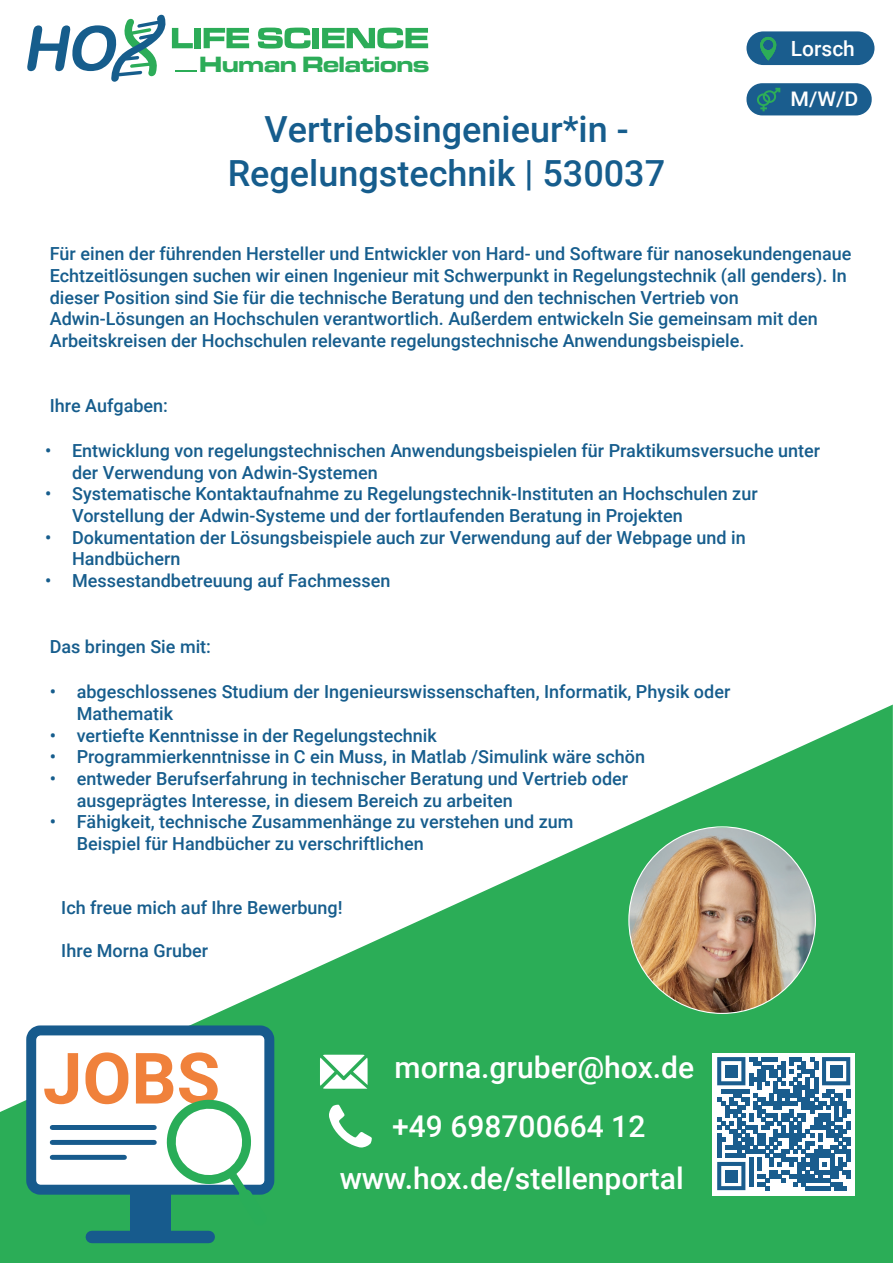
<style>
.page{position:relative;width:893px;height:1263px;background:#fff}
.page>*{position:absolute;margin:0;border:0;box-sizing:border-box;transform-origin:0 0}
.t1{font:700 70.95px "Roboto";color:#f0813b}
.t2{font:500 36px/43.2px "Roboto";color:#165d8d;text-align:center}
.t3{font:500 30px/59.2px "Roboto";color:#fff}
.t4{font:700 expanded 22.95px "Microgramma DOT";color:#2cac58}
.t5{font:500 21px "Roboto";color:#fff}
.t6{font:500 20.1px "Roboto";color:#fff;scale:1.06 1}
.t7{font:500 18px/21.6px "Roboto";color:#165d8d}
</style>
<div class="page">
<svg style="left:0;top:704px;width:893px;height:559px;fill:#2bad57"></svg>
<div style="left:31px;top:1030px;width:238px;height:160px;background:#fff;border-radius:9px"></div>
<div style="left:26px;top:1025px;width:248px;height:170px;border:10px solid #175b8d;border-radius:9px"></div>
<div style="left:130px;top:1192px;width:40px;height:40px;background:#175b8d"></div>
<div style="left:92px;top:1231px;width:117px;height:12px;background:#175b8d"></div>
<div style="left:52px;top:1125px;width:102px;height:5px;background:#175b8d"></div>
<div style="left:52px;top:1140px;width:102px;height:5px;background:#175b8d"></div>
<div style="left:52px;top:1155px;width:72px;height:5px;background:#175b8d"></div>
<svg style="left:161px;top:1094px;width:107px;height:132px"></svg>
<svg style="left:320px;top:1055px;width:48px;height:34px"></svg>
<svg style="left:329px;top:1105px;width:43px;height:42px"></svg>
<div style="left:712px;top:1053px;width:143px;height:143px;background:#fff"></div>
<div style="left:194px;top:28px;width:7px;height:20px;background:#2cac58"></div>
<svg style="left:204px;top:28px;width:45px;height:20px"></svg>
<svg style="left:258px;top:28px;width:53px;height:21px"></svg>
<div style="left:313px;top:28px;width:6px;height:20px;background:#2cac58"></div>
<svg style="left:322px;top:28px;width:106px;height:20px"></svg>
<svg style="left:27px;top:15px;width:170px;height:67px"></svg>
<div style="left:746px;top:31px;width:128px;height:34px;background:#1a5d8e;border-radius:17px"></div>
<svg style="left:760px;top:37px;width:16px;height:24px"></svg>
<div style="left:746px;top:83px;width:126px;height:32px;background:#1a5d8e;border-radius:16px"></div>
<svg style="left:757px;top:88px;width:23px;height:23px"></svg>
<img style="left:629px;top:828px;width:186px;height:185px">
<svg style="left:717px;top:1057px;width:133px;height:133px"></svg>
<div style="left:725px;top:1065px;width:12px;height:12px;background:#1a5d8e"></div>
<div style="left:830px;top:1065px;width:12px;height:12px;background:#1a5d8e"></div>
<div style="left:725px;top:1170px;width:12px;height:12px;background:#1a5d8e"></div>
<p class="t4" style="left:200px;top:49px;width:231px">Human Relations</p>
<h2 class="t2" style="left:228px;top:107px;width:439px">Vertriebsingenieur*in -<br>Regelungstechnik | 530037</h2>
<p class="t5" style="left:791px;top:34px;width:65px">Lorsch</p>
<p class="t6" style="left:791px;top:85px;width:66px">M/W/D</p>
<p class="t7" style="left:50px;top:242px;width:803px">Für einen der führenden Hersteller und Entwickler von Hard- und Software für nanosekundengenaue Echtzeitlösungen suchen wir einen Ingenieur mit Schwerpunkt in Regelungstechnik (all genders). In dieser Position sind Sie für die technische Beratung und den technischen Vertrieb von Adwin-Lösungen an Hochschulen verantwortlich. Außerdem entwickeln Sie gemeinsam mit den Arbeitskreisen der Hochschulen relevante regelungstechnische Anwendungsbeispiele.</p>
<p class="t7" style="left:50px;top:394px;width:120px">Ihre Aufgaben:</p>
<p class="t7" style="left:72px;top:439px;width:749px;text-indent:-27px">• Entwicklung von regelungstechnischen Anwendungsbeispielen für Praktikumsversuche unter der Verwendung von Adwin-Systemen</p>
<p class="t7" style="left:72px;top:482px;width:687px;text-indent:-27px">• Systematische Kontaktaufnahme zu Regelungstechnik-Instituten an Hochschulen zur<br>Vorstellung der Adwin-Systeme und der fortlaufenden Beratung in Projekten</p>
<p class="t7" style="left:72px;top:526px;width:675px;text-indent:-27px">• Dokumentation der Lösungsbeispiele auch zur Verwendung auf der Webpage und in<br>Handbüchern</p>
<p class="t7" style="left:45px;top:569px;width:347px">• Messestandbetreuung auf Fachmessen</p>
<p class="t7" style="left:50px;top:635px;width:163px">Das bringen Sie mit:</p>
<p class="t7" style="left:77px;top:681px;width:655px;text-indent:-27px">• abgeschlossenes Studium der Ingenieurswissenschaften, Informatik, Physik oder<br>Mathematik</p>
<p class="t7" style="left:50px;top:724px;width:389px">• vertiefte Kenntnisse in der Regelungstechnik</p>
<p class="t7" style="left:50px;top:745px;width:597px">• Programmierkenntnisse in C ein Muss, in Matlab /Simulink wäre schön</p>
<p class="t7" style="left:77px;top:767px;width:553px;text-indent:-27px">• entweder Berufserfahrung in technischer Beratung und Vertrieb oder ausgeprägtes Interesse, in diesem Bereich zu arbeiten</p>
<p class="t7" style="left:77px;top:810px;width:498px;text-indent:-27px">• Fähigkeit, technische Zusammenhänge zu verstehen und zum<br>Beispiel für Handbücher zu verschriftlichen</p>
<p class="t7" style="left:61px;top:896px;width:283px">Ich freue mich auf Ihre Bewerbung!</p>
<p class="t7" style="left:61px;top:939px;width:148px">Ihre Morna Gruber</p>
<h1 class="t1" style="left:43px;top:1028px;width:179px">JOBS</h1>
<h3 class="t3" style="left:392px;top:1036px;width:303px">morna.gruber@hox.de +49 698700664 12</h3>
<h3 class="t3" style="left:340px;top:1148px;width:346px">www.hox.de/stellenportal</h3>
</div>
